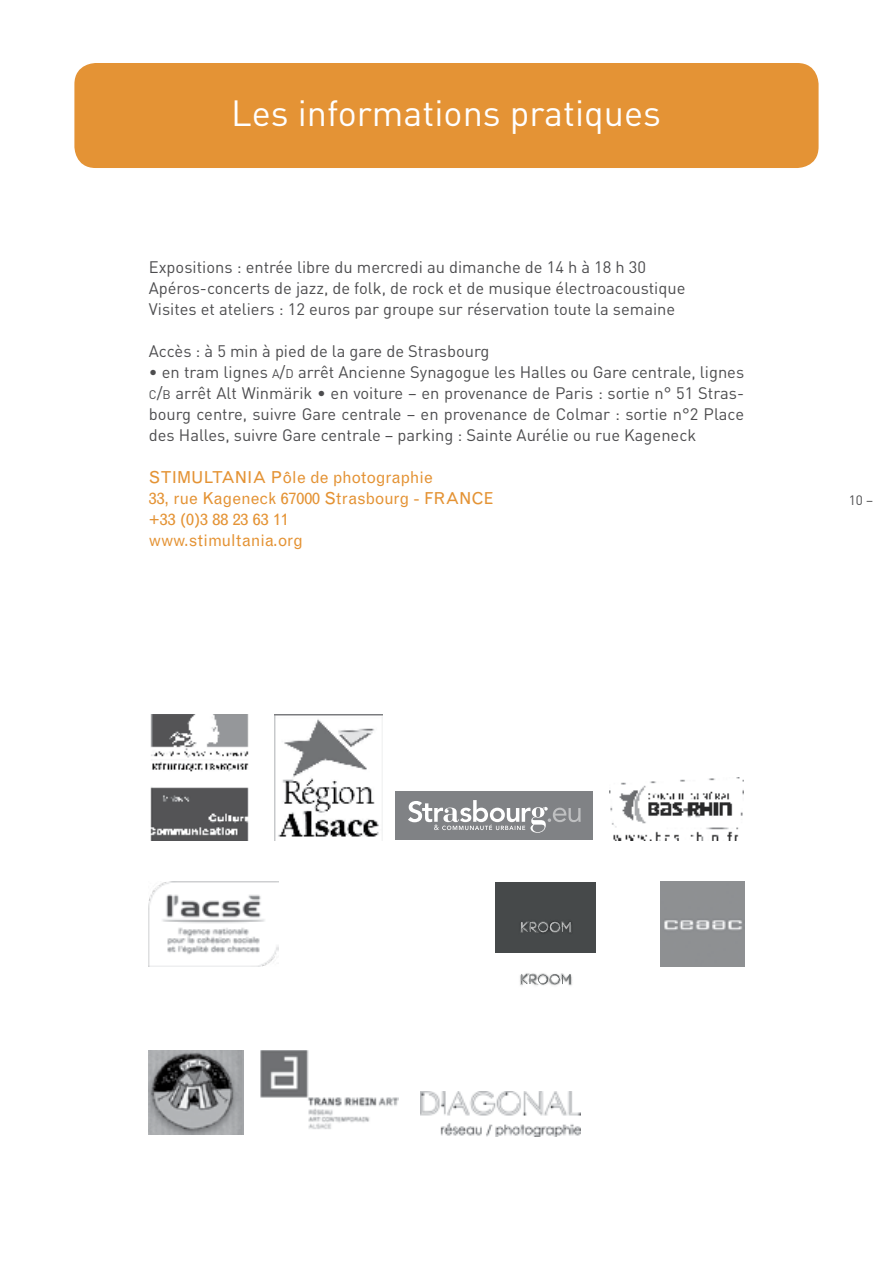
<style>
.page{position:relative;width:893px;height:1263px;background:#fff}
.page>*{position:absolute;margin:0;border:0;box-sizing:border-box;transform-origin:0 0}
.t1{font:36px "DIN";color:#fff}
.t2{font:16.5px/21px "DIN";color:#4d4d4f}
.t3{font:16.5px/21px "Grotesque";color:#e49335}
.t4{font:13.5px "DIN";color:#4d4d4f}
.s1{font-size:12.3px}
.s2{font-style:inherit}
</style>
<div class="page">
<img style="left:150px;top:714px;width:99px;height:126px">
<img style="left:610px;top:777px;width:133px;height:63px">
<img style="left:261px;top:1050px;width:137px;height:79px">
<div style="left:395px;top:791px;width:198px;height:49px;background:#808285"></div>
<svg style="left:408px;top:800px;width:173px;height:33px"></svg>
<img style="left:149px;top:1050px;width:94px;height:84px">
<img style="left:149px;top:882px;width:130px;height:84px">
<img style="left:274px;top:714px;width:109px;height:126px">
<img style="left:421px;top:1091px;width:160px;height:45px">
<div style="left:74px;top:63px;width:745px;height:105px;background:#e49335;border-radius:21px"></div>
<img style="left:660px;top:882px;width:84px;height:84px">
<div style="left:495px;top:882px;width:101px;height:71px;background:#46494a"></div>
<svg style="left:520px;top:921px;width:51px;height:12px"></svg>
<svg style="left:520px;top:973px;width:51px;height:13px"></svg>
<h1 class="t1" style="left:231px;top:91px;width:431px">Les informations pratiques</h1>
<p class="t2" style="left:149px;top:256px;width:538px">Expositions : entrée libre du mercredi au dimanche de 14 h à 18 h 30<br>Apéros-concerts de jazz, de folk, de rock et de musique électroacoustique<br>Visites et ateliers : 12 euros par groupe sur réservation toute la semaine</p>
<p class="t2" style="left:149px;top:340px;width:342px">Accès : à 5 min à pied de la gare de Strasbourg</p>
<p class="t2" style="left:149px;top:361px;width:597px;text-align:justify">• en tram lignes <span class="s1">a</span><span class="s2">/</span><span class="s1">d</span> arrêt Ancienne Synagogue les Halles ou Gare centrale, lignes <span class="s1">c</span><span class="s2">/</span><span class="s1">b</span> arrêt Alt Winmärik • en voiture – en provenance de Paris : sortie n° 51 Stras&shy;bourg centre, suivre Gare centrale – en provenance de Colmar : sortie n°2 Place des Halles, suivre Gare centrale – parking : Sainte Aurélie ou rue Kageneck</p>
<p class="t3" style="left:149px;top:467px;width:346px">Stimultania Pôle de photographie<br>33, rue Kageneck 67000 Strasbourg - France +33 (0)3 88 23 63 11<br>www.stimultania.org</p>
<p class="t4" style="left:849px;top:491px;width:26px">10 –</p>
</div>
